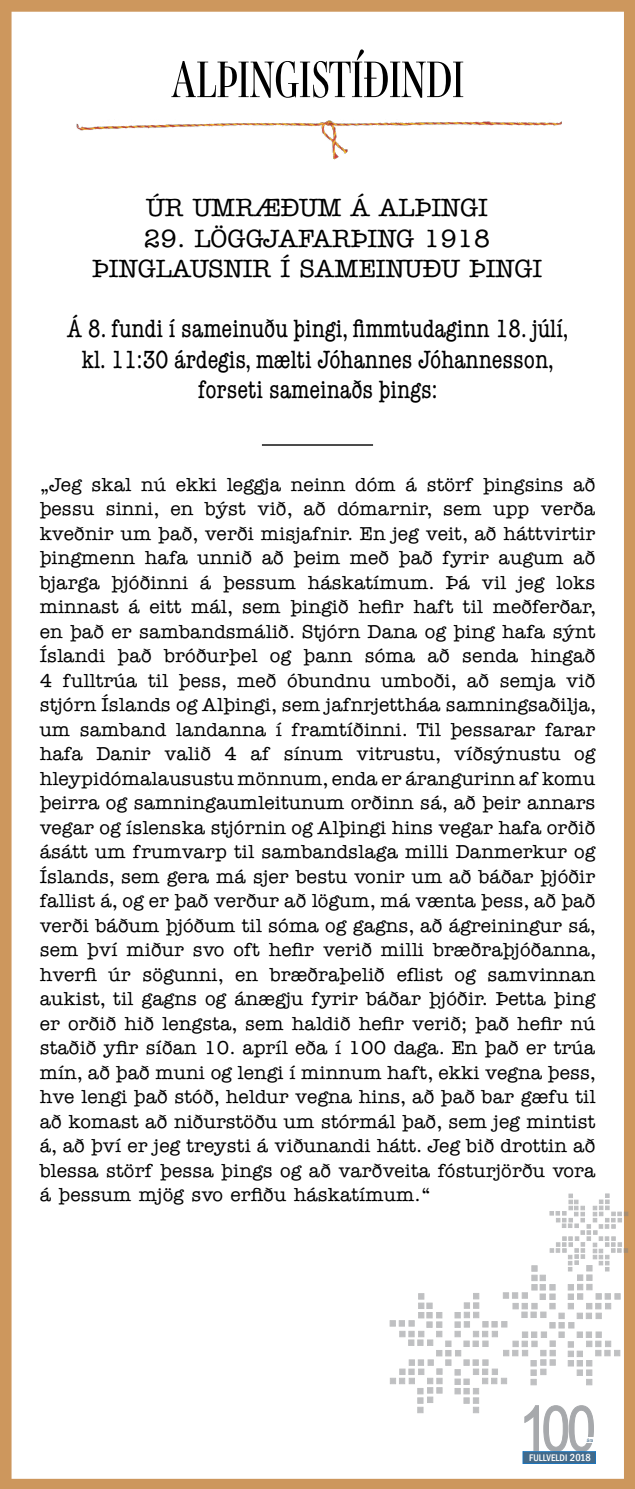
<style>
.page{position:relative;width:635px;height:1489px;background:#fff}
.page>*{position:absolute;margin:0;border:0;box-sizing:border-box;transform-origin:0 0}
.t1{font:63px "Arial Narrow";color:#a7a9ac}
.t2{font:52.5px "Mencken Std Head Narrow";color:#000}
.t3{font:condensed 25.2px/30.2px "American Typewriter Std";color:#000;text-align:center}
.t4{font:500 25.2px/30.2px "American Typewriter Std";color:#000;text-align:center}
.t5{font:500 18.9px/24.5px "American Typewriter Std";letter-spacing:.01em;color:#000;text-align:justify}
.t6{font:500 condensed 9.8px "Franklin Gothic";color:#fff}
.t7{font:500 condensed 5.25px "Franklin Gothic";color:#436a8a}
.s1{font-size:10.5px}
</style>
<div class="page">
<div style="left:624px;top:0;width:11px;height:1488px;background:#cd975d"></div>
<div style="left:0;top:1px;width:12px;height:1487px;background:#cd975d"></div>
<div style="left:0;top:1478px;width:635px;height:10px;background:#cd975d"></div>
<div style="left:0;top:0;width:635px;height:12px;background:#cd975d"></div>
<img style="left:76px;top:120px;width:486px;height:39px">
<hr style="left:262px;top:444px;width:111px;height:1px;background:#000">
<div style="left:523px;top:1451px;width:72px;height:12px;background:#436a8a"></div>
<div style="left:523px;top:1451px;width:73px;height:12px;border:1px solid #1c75bc"></div>
<svg style="left:390px;top:1193px;width:238px;height:258px"></svg>
<h2 class="t2" style="left:171px;top:49px;width:295px">ALÞINGISTÍÐINDI</h2>
<h3 class="t4" style="left:147px;top:193px;width:343px">ÚR UMRÆÐUM Á ALÞINGI</h3>
<h3 class="t4" style="left:92px;top:223px;width:451px">29. LÖGGJAFARÞING 1918<br>ÞINGLAUSNIR Í SAMEINUÐU ÞINGI</h3>
<h3 class="t3" style="left:67px;top:314px;width:503px">Á 8. fundi í sameinuðu þingi, fimmtudaginn 18. júlí, kl. 11:30 árdegis, mælti Jóhannes Jóhannesson, forseti sameinaðs þings:</h3>
<p class="t5" style="left:40px;top:472px;width:558px">„Jeg skal nú ekki leggja neinn dóm á störf þingsins að þessu sinni, en býst við, að dómarnir, sem upp verða kveðnir um það, verði misjafnir. En jeg veit, að háttvirtir þingmenn hafa unnið að þeim með það fyrir augum að bjarga þjóðinni á þessum háskatímum. Þá vil jeg loks minnast á eitt mál, sem þingið hefir haft til meðferðar, en það er sambandsmálið. Stjórn Dana og þing hafa sýnt Íslandi það bróðurþel og þann sóma að senda hingað 4 fulltrúa til þess, með óbundnu umboði, að semja við stjórn Íslands og Alþingi, sem jafnrjettháa samningsaðilja, um samband landanna í framtíðinni. Til þessarar farar hafa Danir valið 4 af sínum vitrustu, víðsýnustu og hleypidómalausustu mönnum, enda er árangurinn af komu þeirra og samningaumleitunum orðinn sá, að þeir annars vegar og íslenska stjórnin og Alþingi hins vegar hafa orðið ásátt um frumvarp til sambandslaga milli Danmerkur og Íslands, sem gera má sjer bestu vonir um að báðar þjóðir fallist á, og er það verður að lögum, má vænta þess, að það verði báðum þjóðum til sóma og gagns, að ágreiningur sá, sem því miður svo oft hefir verið milli bræðraþjóðanna, hverfi úr sögunni, en bræðraþelið eflist og samvinnan aukist, til gagns og ánægju fyrir báðar þjóðir. Þetta þing er orðið hið lengsta, sem haldið hefir verið; það hefir nú staðið yfir síðan 10. apríl eða í 100 daga. En það er trúa mín, að það muni og lengi í minnum haft, ekki vegna þess, hve lengi það stóð, heldur vegna hins, að það bar gæfu til að komast að niðurstöðu um stórmál það, sem jeg mintist á, að því er jeg treysti á viðunandi hátt. Jeg bið drottin að blessa störf þessa þings og að varðveita fósturjörðu vora á þessum mjög svo erfiðu háskatímum.“</p>
<h1 class="t1" style="left:519px;top:1382px;width:78px">100</h1>
<p class="t6" style="left:529px;top:1451px;width:63px">FULLVELDI <span class="s1">2018</span></p>
<p class="t7" style="left:587px;top:1436px;width:8px">ára</p>
</div>
